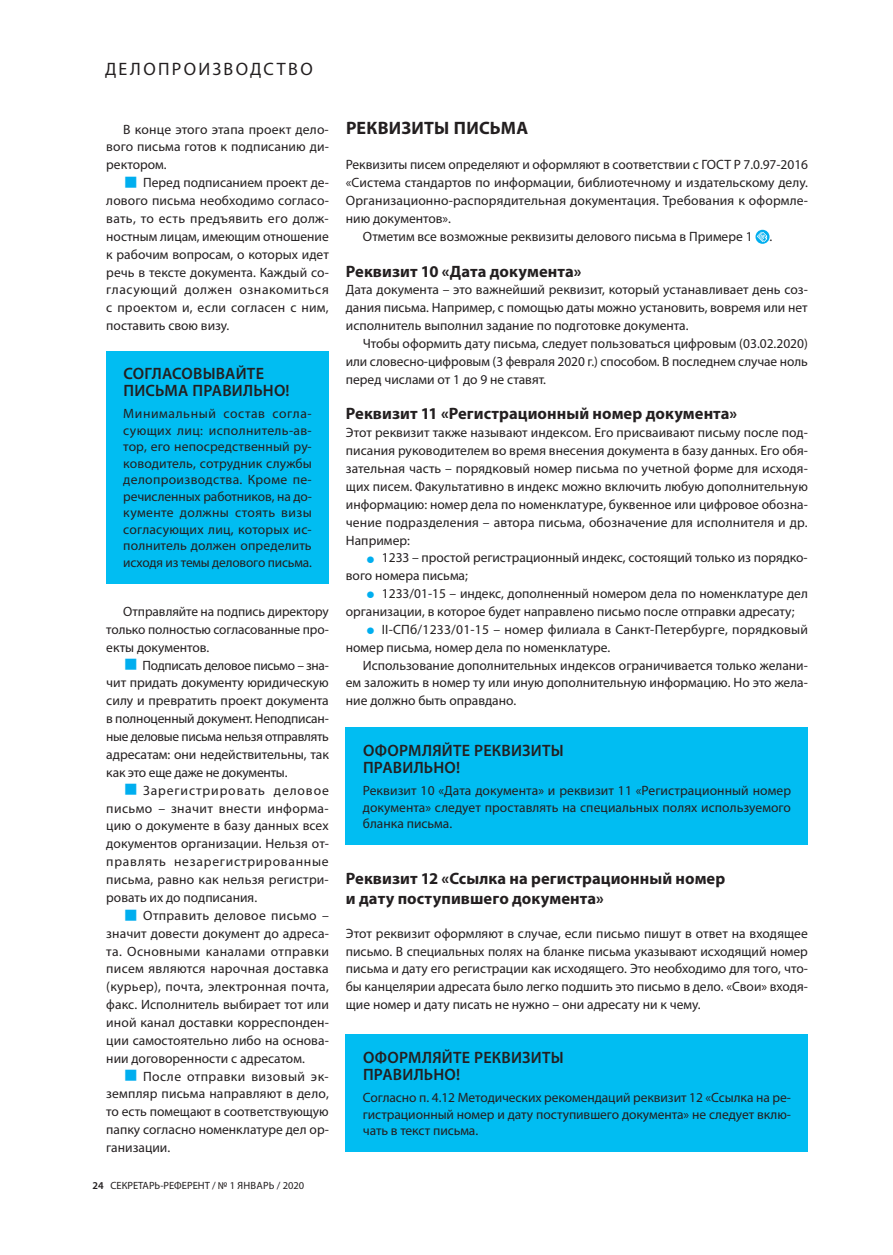
<style>
.page{position:relative;width:893px;height:1255px;background:#fff}
.page>*{position:absolute;margin:0;border:0;box-sizing:border-box;transform-origin:0 0}
.t1{font:18px "Myriad Pro";letter-spacing:.13em;color:#231f20}
.t2{font:700 18px "Myriad Pro";letter-spacing:.015em;color:#231f20}
.t3{font:700 16.5px/19.8px "Myriad Pro";letter-spacing:.005em;color:#231f20}
.t4{font:600 16.5px/17.1px "Myriad Pro";letter-spacing:.015em;color:#231f20}
.t5{font:13.5px/17.9px "Myriad Pro";color:#231f20;text-align:justify}
.t6{font:10.5px "Myriad Pro";color:#231f20}
.s1{font-weight:600}
.s2{font-size:31.5px;color:#00aeef}
</style>
<div class="page">
<div style="left:106px;top:351px;width:223px;height:232px;background:#01bdf2"></div>
<svg style="left:755px;top:230px;width:14px;height:14px"></svg>
<svg style="left:757px;top:232px;width:10px;height:10px"></svg>
<div style="left:346px;top:727px;width:462px;height:118px;background:#01bdf2"></div>
<div style="left:346px;top:1034px;width:462px;height:117px;background:#01bdf2"></div>
<h1 class="t1" style="left:105px;top:58px;width:209px">ДЕЛОПРОИЗВОДСТВО</h1>
<p class="t5" style="left:106px;top:120px;width:224px;text-indent:17px">В конце этого этапа проект дело&shy;вого письма готов к подписанию ди&shy;ректором.</p>
<p class="t5" style="left:106px;top:173px;width:224px;text-indent:37px">Перед подписанием проект де&shy;лового письма необходимо согласо&shy;вать, то есть предъявить его долж&shy;ностным лицам, имеющим отношение к рабочим вопросам, о которых идет речь в тексте документа. Каждый со&shy;гласующий должен ознакомиться с проектом и, если согласен с ним, поставить свою визу.</p>
<p class="t4" style="left:123px;top:364px;width:168px">СОГЛАСОВЫВАЙТЕ<br>ПИСЬМА ПРАВИЛЬНО!</p>
<p class="t5" style="left:123px;top:405px;width:190px;line-height:16.5px">Минимальный состав согла&shy;сующих лиц: исполнитель-ав&shy;тор, его непосредственный ру&shy;ководитель, сотрудник службы делопроизводства. Кроме пе&shy;речисленных работников, на до&shy;кументе должны стоять визы согласующих лиц, которых ис&shy;полнитель должен определить исходя из темы делового письма.</p>
<p class="t5" style="left:106px;top:602px;width:224px;text-indent:17px">Отправляйте на подпись директору только полностью согласованные про&shy;екты документов.</p>
<p class="t5" style="left:106px;top:656px;width:224px;text-indent:36px">Подписать деловое письмо – зна&shy;чит придать документу юридическую силу и превратить проект документа в полноценный документ. Неподписан&shy;ные деловые письма нельзя отправлять адресатам: они недействительны, так как это еще даже не документы.</p>
<p class="t5" style="left:106px;top:781px;width:224px;text-indent:37px">Зарегистрировать деловое письмо – значит внести информа&shy;цию о документе в базу данных всех документов организации. Нельзя от&shy;правлять незарегистрированные письма, равно как нельзя регистри&shy;ровать их до подписания.</p>
<p class="t5" style="left:106px;top:906px;width:224px;text-indent:37px">Отправить деловое письмо – значит довести документ до адреса&shy;та. Основными каналами отправки писем являются нарочная доставка (курьер), почта, электронная почта, факс. Исполнитель выбирает тот или иной канал доставки корреспонден&shy;ции самостоятельно либо на основа&shy;нии договоренности с адресатом.</p>
<p class="t5" style="left:106px;top:1066px;width:224px;text-indent:37px">После отправки визовый эк&shy;земпляр письма направляют в дело, то есть помещают в соответствующую папку согласно номенклатуре дел ор&shy;ганизации.</p>
<p class="t6" style="left:93px;top:1178px;width:213px"><span class="s1">24</span> СЕКРЕТАРЬ-РЕФЕРЕНТ / № 1 ЯНВАРЬ / 2020</p>
<h1 class="t2" style="left:346px;top:116px;width:184px">РЕКВИЗИТЫ ПИСЬМА</h1>
<p class="t5" style="left:346px;top:156px;width:464px">Реквизиты писем определяют и оформляют в соответствии с ГОСТ Р 7.0.97-2016</p>
<p class="t5" style="left:346px;top:173px;width:464px">«Система стандартов по информации, библиотечному и издательскому делу.</p>
<p class="t5" style="left:346px;top:191px;width:464px">Организационно-распорядительная документация. Требования к оформле-</p>
<p class="t5" style="left:346px;top:209px;width:107px">нию документов».</p>
<p class="t5" style="left:363px;top:227px;width:411px">Отметим все возможные реквизиты делового письма в Примере 1 .</p>
<p class="t3" style="left:346px;top:260px;width:237px">Реквизит 10 «Дата документа»</p>
<p class="t5" style="left:346px;top:281px;width:464px">Дата документа – это важнейший реквизит, который устанавливает день соз&shy;дания письма. Например, с помощью даты можно установить, вовремя или нет исполнитель выполнил задание по подготовке документа.</p>
<p class="t5" style="left:346px;top:334px;width:464px;text-indent:17px">Чтобы оформить дату письма, следует пользоваться цифровым (03.02.2020) или словесно-цифровым (3 февраля 2020 г.) способом. В последнем случае ноль перед числами от 1 до 9 не ставят.</p>
<p class="t3" style="left:346px;top:403px;width:393px">Реквизит 11 «Регистрационный номер документа»</p>
<p class="t5" style="left:346px;top:423px;width:464px">Этот реквизит также называют индексом. Его присваивают письму после под&shy;писания руководителем во время внесения документа в базу данных. Его обя&shy;зательная часть – порядковый номер письма по учетной форме для исходя&shy;щих писем. Факультативно в индекс можно включить любую дополнительную информацию: номер дела по номенклатуре, буквенное или цифровое обозна&shy;чение подразделения – автора письма, обозначение для исполнителя и др.<br>Например:</p>
<p class="t5" style="left:346px;top:548px;width:463px;text-indent:20px"><span class="s2">•</span> 1233 – простой регистрационный индекс, состоящий только из порядко&shy;вого номера письма;</p>
<p class="t5" style="left:346px;top:584px;width:464px;text-indent:20px"><span class="s2">•</span> 1233/01-15 – индекс, дополненный номером дела по номенклатуре дел организации, в которое будет направлено письмо после отправки адресату;</p>
<p class="t5" style="left:346px;top:620px;width:464px;text-indent:20px"><span class="s2">•</span> II-СПб/1233/01-15 – номер филиала в Санкт-Петербурге, порядковый номер письма, номер дела по номенклатуре.</p>
<p class="t5" style="left:346px;top:656px;width:464px;text-indent:17px">Использование дополнительных индексов ограничивается только желани&shy;ем заложить в номер ту или иную дополнительную информацию. Но это жела&shy;ние должно быть оправдано.</p>
<p class="t4" style="left:363px;top:741px;width:202px">ОФОРМЛЯЙТЕ РЕКВИЗИТЫ<br>ПРАВИЛЬНО!</p>
<p class="t5" style="left:363px;top:782px;width:430px;line-height:16.5px">Реквизит 10 «Дата документа» и реквизит 11 «Регистрационный номер документа» следует проставлять на специальных полях используемого бланка письма.</p>
<p class="t3" style="left:346px;top:868px;width:381px">Реквизит 12 «Ссылка на регистрационный номер и дату поступившего документа»</p>
<p class="t5" style="left:346px;top:923px;width:464px">Этот реквизит оформляют в случае, если письмо пишут в ответ на входящее письмо. В специальных полях на бланке письма указывают исходящий номер письма и дату его регистрации как исходящего. Это необходимо для того, что&shy;бы канцелярии адресата было легко подшить это письмо в дело. «Свои» входя&shy;щие номер и дату писать не нужно – они адресату ни к чему.</p>
<p class="t4" style="left:363px;top:1048px;width:202px">ОФОРМЛЯЙТЕ РЕКВИЗИТЫ<br>ПРАВИЛЬНО!</p>
<p class="t5" style="left:363px;top:1088px;width:430px;line-height:16.5px">Согласно п. 4.12 Методических рекомендаций реквизит 12 «Ссылка на ре&shy;гистрационный номер и дату поступившего документа» не следует вклю&shy;чать в текст письма.</p>
</div>
